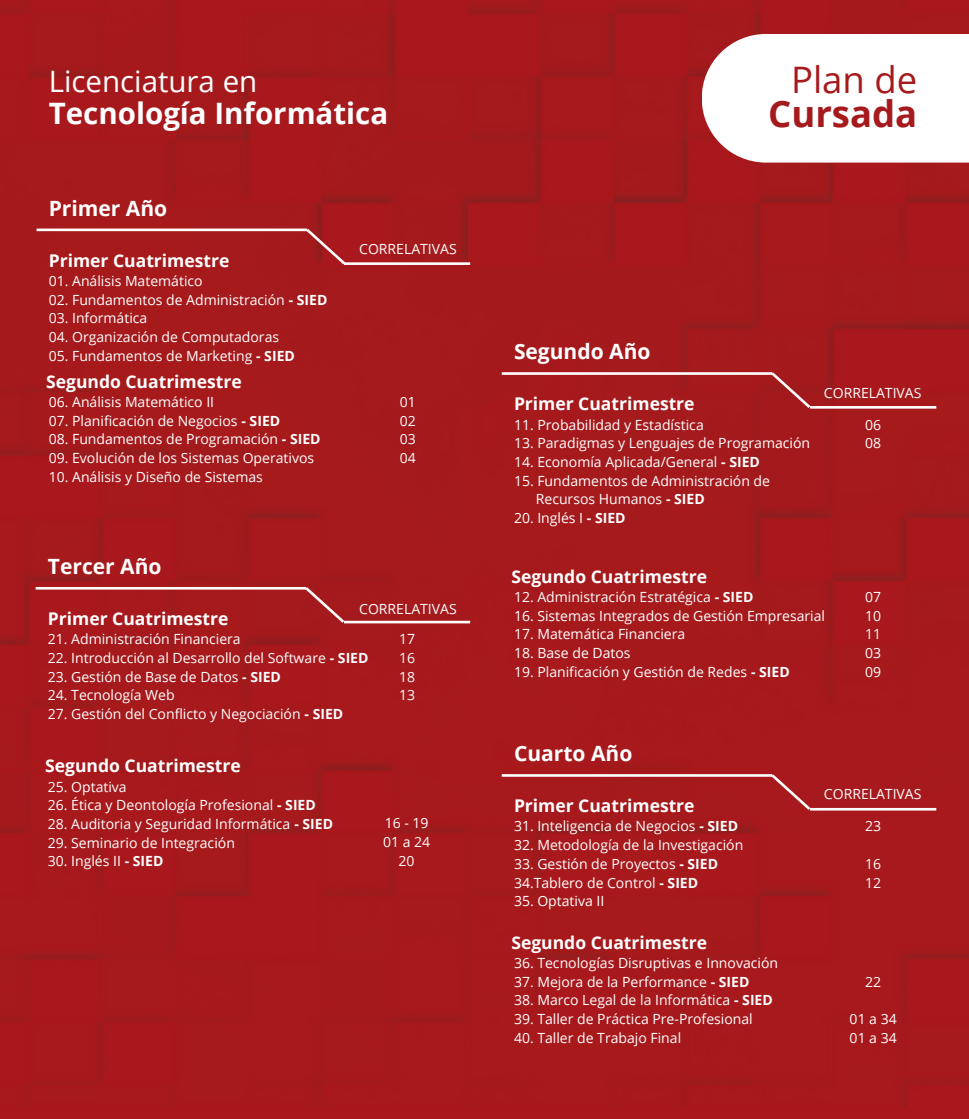
<style>
.page{position:relative;width:969px;height:1119px;background:#fff}
.page>*{position:absolute;margin:0;border:0;box-sizing:border-box;transform-origin:0 0}
.t1{font:700 36.4px "Open Sans";color:#a51a1c}
.t2{font:36.4px "Open Sans";color:#a51a1c}
.t3{font:700 29.4px "Open Sans";color:#fff}
.t4{font:29.4px "Open Sans";color:#fff}
.t5{font:700 21px "Open Sans";color:#fff}
.t6{font:700 17.5px "Open Sans";color:#fff}
.t7{font:14px "Open Sans";color:#fff}
.s1{font-weight:700}
</style>
<div class="page">
<div style="left:0;top:0;width:969px;height:1118px;background:#a6191c"></div>
<div style="left:701px;top:34px;width:268px;height:128px;background:#fff"></div>
<hr style="left:37px;top:228px;width:270px;height:3px;background:#fff">
<hr style="left:502px;top:372px;width:270px;height:3px;background:#fff">
<hr style="left:502px;top:774px;width:270px;height:2px;background:#fff">
<hr style="left:36px;top:587px;width:270px;height:2px;background:#fff">
<hr style="left:344px;top:620px;width:126px;height:3px;background:#fff">
<hr style="left:810px;top:406px;width:126px;height:2px;background:#fff">
<hr style="left:344px;top:262px;width:126px;height:3px;background:#fff">
<hr style="left:810px;top:807px;width:126px;height:3px;background:#fff">
<svg style="left:303px;top:226px;width:45px;height:41px;background:#ab2b2e"></svg>
<svg style="left:303px;top:584px;width:44px;height:41px;background:#ab2c2e"></svg>
<svg style="left:768px;top:370px;width:45px;height:40px;background:#aa2c2e"></svg>
<svg style="left:768px;top:771px;width:45px;height:41px;background:#ad2b2e"></svg>
<p class="t4" style="left:49px;top:60px;width:210px">Licenciatura en</p>
<p class="t3" style="left:49px;top:92px;width:341px">Tecnología Informática</p>
<p class="t5" style="left:49px;top:193px;width:120px">Primer Año</p>
<p class="t6" style="left:49px;top:248px;width:182px">Primer Cuatrimestre</p>
<p class="t7" style="left:49px;top:271px;width:155px">01. Análisis Matemático</p>
<p class="t7" style="left:49px;top:289px;width:280px">02. Fundamentos de Administración <span class="s1">- SIED</span></p>
<p class="t7" style="left:49px;top:308px;width:100px">03. Informática</p>
<p class="t7" style="left:49px;top:327px;width:232px">04. Organización de Computadoras</p>
<p class="t7" style="left:49px;top:345px;width:248px">05. Fundamentos de Marketing <span class="s1">- SIED</span></p>
<p class="t6" style="left:46px;top:369px;width:197px">Segundo Cuatrimestre</p>
<p class="t7" style="left:49px;top:392px;width:167px">06. Análisis Matemático II</p>
<p class="t7" style="left:49px;top:410px;width:233px">07. Planificación de Negocios <span class="s1">- SIED</span></p>
<p class="t7" style="left:49px;top:429px;width:273px">08. Fundamentos de Programación <span class="s1">- SIED</span></p>
<p class="t7" style="left:49px;top:448px;width:267px">09. Evolución de los Sistemas Operativos</p>
<p class="t7" style="left:49px;top:466px;width:216px">10. Análisis y Diseño de Sistemas</p>
<p class="t5" style="left:48px;top:551px;width:115px">Tercer Año</p>
<p class="t6" style="left:48px;top:606px;width:182px">Primer Cuatrimestre</p>
<p class="t7" style="left:359px;top:239px;width:99px">CORRELATIVAS</p>
<p class="t7" style="left:400px;top:392px;width:18px">01</p>
<p class="t7" style="left:400px;top:410px;width:18px">02</p>
<p class="t7" style="left:400px;top:429px;width:18px">03</p>
<p class="t7" style="left:400px;top:448px;width:18px">04</p>
<p class="t7" style="left:359px;top:599px;width:99px">CORRELATIVAS</p>
<p class="t7" style="left:48px;top:629px;width:194px">21. Administración Financiera</p>
<p class="t7" style="left:48px;top:648px;width:322px">22. Introducción al Desarrollo del Software <span class="s1">- SIED</span></p>
<p class="t7" style="left:48px;top:666px;width:235px">23. Gestión de Base de Datos <span class="s1">- SIED</span></p>
<p class="t7" style="left:48px;top:685px;width:128px">24. Tecnología Web</p>
<p class="t7" style="left:48px;top:704px;width:297px">27. Gestión del Conflicto y Negociación <span class="s1">- SIED</span></p>
<p class="t6" style="left:45px;top:753px;width:197px">Segundo Cuatrimestre</p>
<p class="t7" style="left:48px;top:776px;width:80px">25. Optativa</p>
<p class="t7" style="left:48px;top:795px;width:269px">26. Ética y Deontología Profesional <span class="s1">- SIED</span></p>
<p class="t7" style="left:48px;top:814px;width:287px">28. Auditoria y Seguridad Informática <span class="s1">- SIED</span></p>
<p class="t7" style="left:48px;top:832px;width:188px">29. Seminario de Integración</p>
<p class="t7" style="left:48px;top:851px;width:117px">30. Inglés II <span class="s1">- SIED</span></p>
<p class="t7" style="left:399px;top:629px;width:18px">17</p>
<p class="t7" style="left:399px;top:648px;width:18px">16</p>
<p class="t7" style="left:399px;top:666px;width:18px">18</p>
<p class="t7" style="left:399px;top:685px;width:18px">13</p>
<p class="t7" style="left:385px;top:813px;width:45px">16 - 19</p>
<p class="t7" style="left:383px;top:832px;width:49px">01 a 24</p>
<p class="t7" style="left:398px;top:850px;width:18px">20</p>
<p class="t2" style="left:791px;top:54px;width:128px">Plan de</p>
<p class="t1" style="left:768px;top:88px;width:150px">Cursada</p>
<p class="t5" style="left:514px;top:337px;width:138px">Segundo Año</p>
<p class="t6" style="left:514px;top:391px;width:182px">Primer Cuatrimestre</p>
<p class="t7" style="left:824px;top:382px;width:99px">CORRELATIVAS</p>
<p class="t7" style="left:514px;top:414px;width:191px">11. Probabilidad y Estadística</p>
<p class="t7" style="left:514px;top:433px;width:298px">13. Paradigmas y Lenguajes de Programación</p>
<p class="t7" style="left:514px;top:452px;width:247px">14. Economía Aplicada/General <span class="s1">- SIED</span></p>
<p class="t7" style="left:514px;top:470px;width:257px">15. Fundamentos de Administración de</p>
<p class="t7" style="left:536px;top:489px;width:170px">Recursos Humanos <span class="s1">- SIED</span></p>
<p class="t7" style="left:514px;top:508px;width:113px">20. Inglés I <span class="s1">- SIED</span></p>
<p class="t6" style="left:511px;top:564px;width:197px">Segundo Cuatrimestre</p>
<p class="t7" style="left:514px;top:587px;width:241px">12. Administración Estratégica <span class="s1">- SIED</span></p>
<p class="t7" style="left:514px;top:605px;width:313px">16. Sistemas Integrados de Gestión Empresarial</p>
<p class="t7" style="left:514px;top:624px;width:173px">17. Matemática Financiera</p>
<p class="t7" style="left:514px;top:643px;width:118px">18. Base de Datos</p>
<p class="t7" style="left:514px;top:661px;width:277px">19. Planificación y Gestión de Redes <span class="s1">- SIED</span></p>
<p class="t5" style="left:514px;top:738px;width:120px">Cuarto Año</p>
<p class="t7" style="left:865px;top:414px;width:18px">06</p>
<p class="t7" style="left:865px;top:433px;width:18px">08</p>
<p class="t7" style="left:865px;top:587px;width:18px">07</p>
<p class="t7" style="left:865px;top:605px;width:18px">10</p>
<p class="t7" style="left:865px;top:624px;width:18px">11</p>
<p class="t7" style="left:865px;top:643px;width:18px">03</p>
<p class="t7" style="left:865px;top:661px;width:18px">09</p>
<p class="t6" style="left:514px;top:793px;width:182px">Primer Cuatrimestre</p>
<p class="t7" style="left:514px;top:816px;width:225px">31. Inteligencia de Negocios <span class="s1">- SIED</span></p>
<p class="t7" style="left:514px;top:835px;width:231px">32. Metodología de la Investigación</p>
<p class="t7" style="left:514px;top:853px;width:206px">33. Gestión de Proyectos <span class="s1">- SIED</span></p>
<p class="t7" style="left:514px;top:872px;width:186px">34.Tablero de Control <span class="s1">- SIED</span></p>
<p class="t7" style="left:514px;top:891px;width:92px">35. Optativa II</p>
<p class="t6" style="left:511px;top:929px;width:197px">Segundo Cuatrimestre</p>
<p class="t7" style="left:514px;top:952px;width:265px">36. Tecnologías Disruptivas e Innovación</p>
<p class="t7" style="left:514px;top:971px;width:237px">37. Mejora de la Performance <span class="s1">- SIED</span></p>
<p class="t7" style="left:514px;top:990px;width:260px">38. Marco Legal de la Informática <span class="s1">- SIED</span></p>
<p class="t7" style="left:514px;top:1008px;width:240px">39. Taller de Práctica Pre-Profesional</p>
<p class="t7" style="left:514px;top:1027px;width:169px">40. Taller de Trabajo Final</p>
<p class="t7" style="left:824px;top:784px;width:99px">CORRELATIVAS</p>
<p class="t7" style="left:865px;top:816px;width:18px">23</p>
<p class="t7" style="left:865px;top:853px;width:18px">16</p>
<p class="t7" style="left:865px;top:872px;width:18px">12</p>
<p class="t7" style="left:865px;top:971px;width:18px">22</p>
<p class="t7" style="left:849px;top:1008px;width:49px">01 a 34</p>
<p class="t7" style="left:849px;top:1027px;width:49px">01 a 34</p>
</div>
